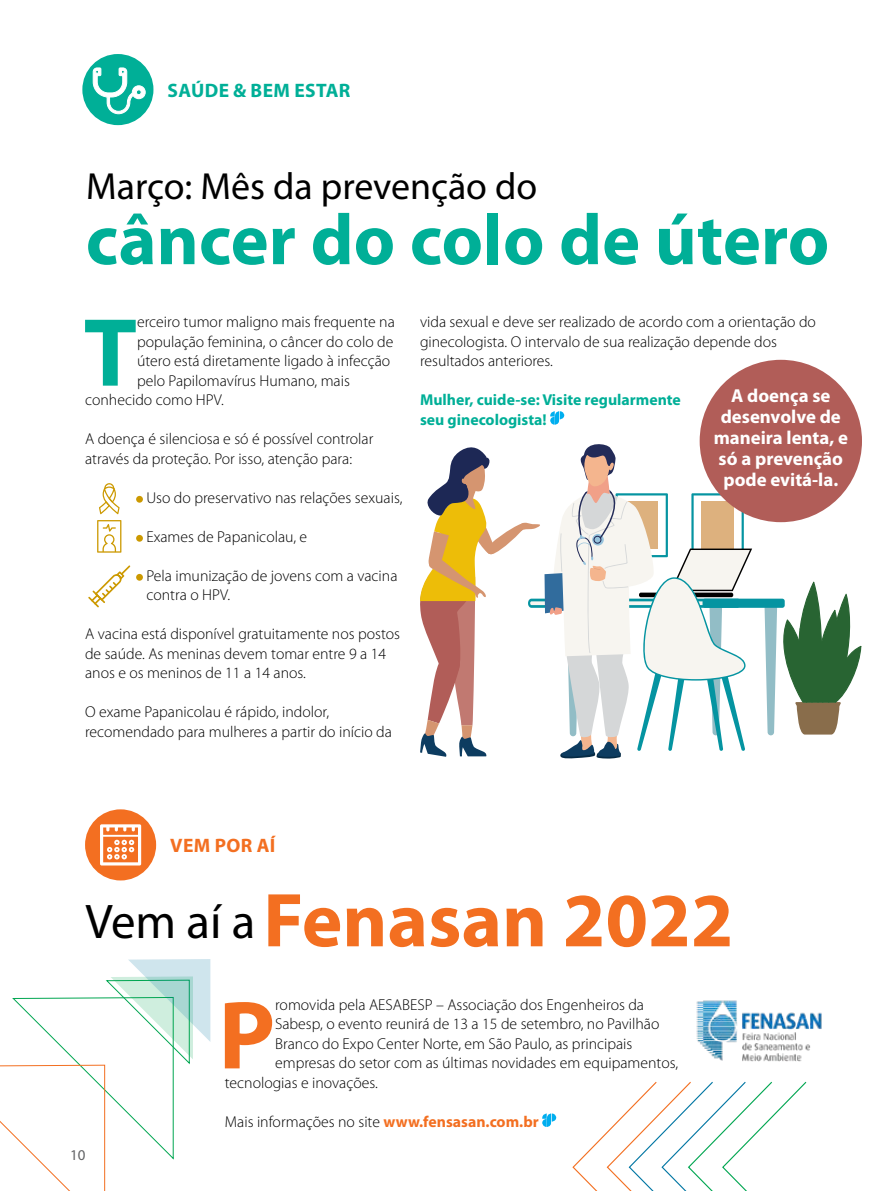
<style>
.page{position:relative;width:893px;height:1191px;background:#fff}
.page>*{position:absolute;margin:0;border:0;box-sizing:border-box;transform-origin:0 0}
.t1{font:700 97.65px "Myriad Pro";color:#f36f21}
.t2{font:700 97.65px "Myriad Pro";color:#00af97}
.t3{font:700 76.95px "Myriad Pro";color:#f36f21}
.t4{font:700 72.15px "Myriad Pro";color:#00af97}
.t5{font:37.8px "Myriad Pro";color:#000}
.t6{font:700 19.5px "Myriad Pro";letter-spacing:.02em;color:#00af97}
.t7{font:700 19.5px "Myriad Pro";letter-spacing:.02em;color:#f36f21}
.t8{font:700 18.75px/21px "Myriad Pro";color:#fff;text-align:center}
.t9{font:300 15.75px/19.5px "Myriad Pro";color:#000}
.t10{font:700 15.75px/19.5px "Myriad Pro";color:#00af97}
.t11{font:15px "Myriad Pro";color:#636466}
.s1{font-weight:400;font-size:48.75px;color:#000}
.s2{font-weight:700;color:#f36f21}
</style>
<div class="page">
<svg style="left:542px;top:1113px;width:14px;height:14px"></svg>
<div style="left:85px;top:809px;width:71px;height:71px;background:#f36f21;border-radius:50%"></div>
<svg style="left:100px;top:824px;width:41px;height:41px"></svg>
<img style="left:696px;top:1000px;width:126px;height:61px">
<svg style="left:572px;top:1081px;width:235px;height:110px"></svg>
<svg style="left:0;top:959px;width:210px;height:232px"></svg>
<div style="left:136px;top:496px;width:7px;height:7px;background:#c90;border-radius:50%"></div>
<div style="left:136px;top:535px;width:7px;height:7px;background:#c90;border-radius:50%"></div>
<div style="left:136px;top:574px;width:7px;height:7px;background:#c90;border-radius:50%"></div>
<div style="left:82px;top:54px;width:71px;height:71px;background:#00af97;border-radius:50%"></div>
<svg style="left:92px;top:67px;width:54px;height:47px"></svg>
<svg style="left:764px;top:582px;width:97px;height:153px"></svg>
<div style="left:702px;top:598px;width:83px;height:10px;background:#0594a1;border-radius:3px"></div>
<svg style="left:420px;top:440px;width:332px;height:318px"></svg>
<svg style="left:550px;top:411px;width:14px;height:14px"></svg>
<svg style="left:88px;top:565px;width:42px;height:42px"></svg>
<svg style="left:99px;top:483px;width:21px;height:31px"></svg>
<svg style="left:97px;top:520px;width:24px;height:32px"></svg>
<div style="left:700px;top:360px;width:162px;height:162px;background:#b15d58;border-radius:50%"></div>
<p class="t6" style="left:168px;top:79px;width:184px">SAÚDE &amp; BEM ESTAR</p>
<h3 class="t5" style="left:86px;top:162px;width:453px">Março: Mês da prevenção do</h3>
<h3 class="t4" style="left:86px;top:199px;width:745px">câncer do colo de útero</h3>
<h1 class="t2" style="left:84px;top:298px;width:55px">T</h1>
<p class="t9" style="left:137px;top:312px;width:259px">erceiro tumor maligno mais frequente na</p>
<p class="t9" style="left:137px;top:332px;width:258px">população feminina, o câncer do colo de</p>
<p class="t9" style="left:137px;top:351px;width:255px">útero está diretamente ligado à infecção</p>
<p class="t9" style="left:137px;top:371px;width:214px">pelo Papilomavírus Humano, mais</p>
<p class="t9" style="left:85px;top:390px;width:140px">conhecido como HPV.</p>
<p class="t9" style="left:85px;top:429px;width:290px">A doença é silenciosa e só é possível controlar através da proteção. Por isso, atenção para:</p>
<p class="t9" style="left:146px;top:488px;width:258px">Uso do preservativo nas relações sexuais,</p>
<p class="t9" style="left:146px;top:527px;width:162px">Exames de Papanicolau, e</p>
<p class="t9" style="left:146px;top:566px;width:253px">Pela imunização de jovens com a vacina contra o HPV.</p>
<p class="t9" style="left:85px;top:624px;width:316px">A vacina está disponível gratuitamente nos postos de saúde. As meninas devem tomar entre 9 a 14 anos e os meninos de 11 a 14 anos.</p>
<p class="t9" style="left:85px;top:702px;width:308px">O exame Papanicolau é rápido, indolor, recomendado para mulheres a partir do início da</p>
<p class="t9" style="left:420px;top:312px;width:397px">vida sexual e deve ser realizado de acordo com a orientação do ginecologista. O intervalo de sua realização depende dos resultados anteriores.</p>
<p class="t10" style="left:420px;top:390px;width:262px">Mulher, cuide-se: Visite regularmente seu ginecologista!</p>
<p class="t8" style="left:714px;top:385px;width:136px">A doença se desenvolve de maneira lenta, e só a prevenção pode evitá-la.</p>
<p class="t7" style="left:170px;top:834px;width:107px">VEM POR AÍ</p>
<h2 class="t3" style="left:85px;top:877px;width:650px"><span class="s1">Vem aí a</span> Fenasan 2022</h2>
<p class="t11" style="left:70px;top:1145px;width:17px">10</p>
<h1 class="t1" style="left:218px;top:980px;width:58px">P</h1>
<p class="t9" style="left:275px;top:995px;width:370px">romovida pela AESABESP – Associação dos Engenheiros da</p>
<p class="t9" style="left:275px;top:1014px;width:386px">Sabesp, o evento reunirá de 13 a 15 de setembro, no Pavilhão</p>
<p class="t9" style="left:275px;top:1034px;width:359px">Branco do Expo Center Norte, em São Paulo, as principais</p>
<p class="t9" style="left:275px;top:1053px;width:404px">empresas do setor com as últimas novidades em equipamentos,</p>
<p class="t9" style="left:225px;top:1073px;width:155px">tecnologias e inovações.</p>
<p class="t9" style="left:225px;top:1112px;width:315px">Mais informações no site <span class="s2">www.fensasan.com.br</span></p>
</div>
